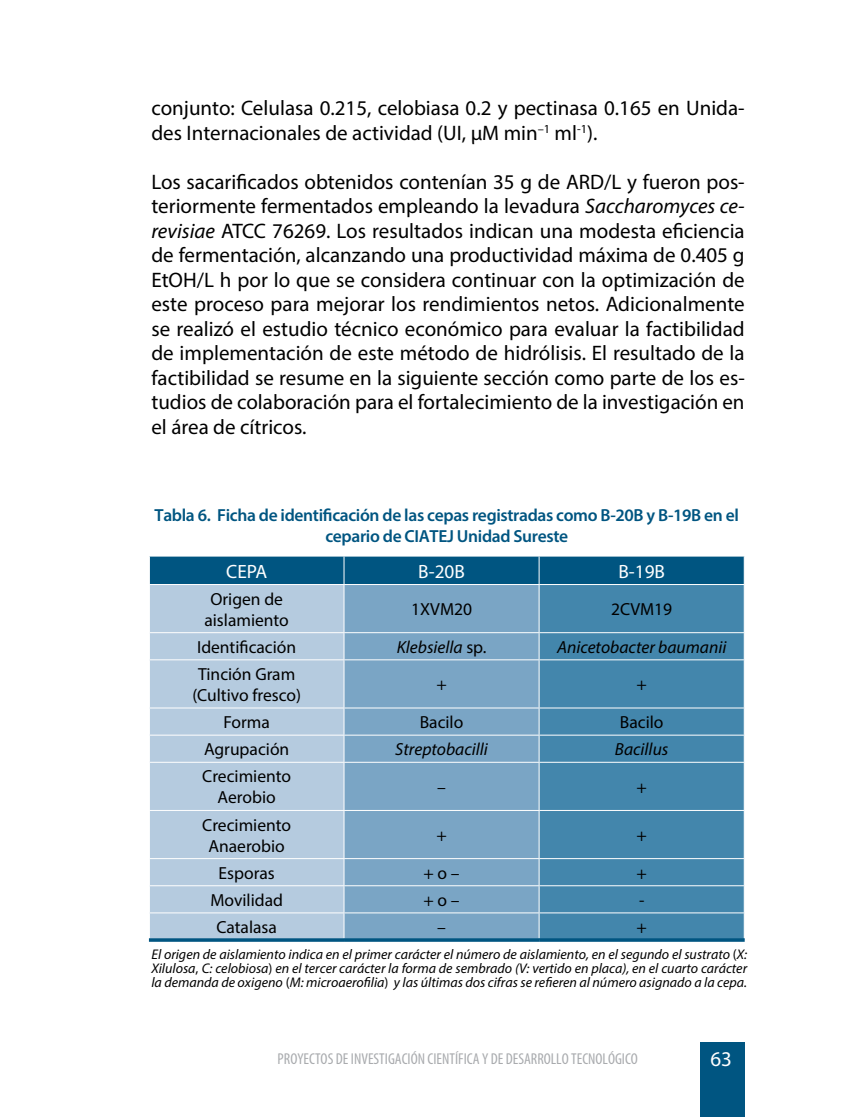
<style>
.page{position:relative;width:844px;height:1117px;background:#fff}
.page>*{position:absolute;margin:0;border:0;box-sizing:border-box;transform-origin:0 0}
.t1{font:21px/24.5px "Myriad Pro";color:#000}
.t2{font:21px "Myriad Pro";color:#fff}
.t3{font:19.25px "Myriad Pro";color:#fff}
.t4{font:17.5px/21px "Myriad Pro";color:#000;text-align:center}
.t5{font:600 17.5px/21px "Myriad Pro";letter-spacing:-.02em;color:#005581;text-align:center}
.t6{font:italic 17.5px "Myriad Pro";color:#000}
.t7{font:condensed 15.75px "Myriad Pro";color:#a9abae}
.t8{font:italic 14px/14px "Myriad Pro";color:#000;text-align:justify}
.s1{font-style:italic}
.s2{font-style:normal}
</style>
<div class="page">
<div style="left:699px;top:1042px;width:45px;height:74px;background:#005581"></div>
<div style="left:150px;top:585px;width:193px;height:353px;background:#b5cbdf"></div>
<div style="left:344px;top:585px;width:194px;height:353px;background:#7aa5c5"></div>
<svg style="left:539px;top:585px;width:204px;height:353px;background:#4f8db1"></svg>
<svg style="left:343px;top:633px;width:1px;height:26px"></svg>
<svg style="left:343px;top:708px;width:1px;height:53px"></svg>
<svg style="left:343px;top:859px;width:1px;height:79px"></svg>
<svg style="left:538px;top:633px;width:1px;height:26px"></svg>
<svg style="left:538px;top:708px;width:1px;height:53px"></svg>
<svg style="left:538px;top:859px;width:1px;height:79px"></svg>
<div style="left:149px;top:556px;width:595px;height:28px;background:#005581"></div>
<hr style="left:149px;top:632px;width:195px;height:1px;background:#fff">
<hr style="left:344px;top:632px;width:195px;height:1px;background:#fff">
<hr style="left:539px;top:632px;width:205px;height:1px;background:#fff">
<svg style="left:743px;top:633px;width:1px;height:26px"></svg>
<hr style="left:149px;top:659px;width:195px;height:1px;background:#fff">
<hr style="left:344px;top:659px;width:195px;height:1px;background:#fff">
<hr style="left:539px;top:659px;width:205px;height:1px;background:#fff">
<hr style="left:149px;top:707px;width:195px;height:1px;background:#fff">
<hr style="left:344px;top:707px;width:195px;height:1px;background:#fff">
<hr style="left:539px;top:707px;width:205px;height:1px;background:#fff">
<hr style="left:149px;top:734px;width:195px;height:1px;background:#fff">
<hr style="left:344px;top:734px;width:195px;height:1px;background:#fff">
<hr style="left:539px;top:734px;width:205px;height:1px;background:#fff">
<svg style="left:743px;top:708px;width:1px;height:53px"></svg>
<hr style="left:149px;top:761px;width:195px;height:1px;background:#fff">
<hr style="left:344px;top:761px;width:195px;height:1px;background:#fff">
<hr style="left:539px;top:761px;width:205px;height:1px;background:#fff">
<hr style="left:149px;top:809px;width:195px;height:1px;background:#fff">
<hr style="left:344px;top:809px;width:195px;height:1px;background:#fff">
<hr style="left:539px;top:809px;width:205px;height:1px;background:#fff">
<hr style="left:149px;top:858px;width:195px;height:1px;background:#fff">
<hr style="left:344px;top:858px;width:195px;height:1px;background:#fff">
<hr style="left:539px;top:858px;width:205px;height:1px;background:#fff">
<hr style="left:149px;top:885px;width:195px;height:1px;background:#fff">
<hr style="left:344px;top:885px;width:195px;height:1px;background:#fff">
<hr style="left:539px;top:885px;width:205px;height:1px;background:#fff">
<hr style="left:149px;top:912px;width:195px;height:1px;background:#fff">
<hr style="left:344px;top:912px;width:195px;height:1px;background:#fff">
<hr style="left:539px;top:912px;width:205px;height:1px;background:#fff">
<svg style="left:743px;top:858px;width:1px;height:80px"></svg>
<hr style="left:149px;top:938px;width:195px;height:3px;background:#005581">
<hr style="left:344px;top:938px;width:195px;height:3px;background:#005581">
<hr style="left:539px;top:938px;width:205px;height:3px;background:#005581">
<p class="t1" style="left:151px;top:95px;width:594px">conjunto: Celulasa 0.215, celobiasa 0.2 y pectinasa 0.165 en Unida&shy;des Internacionales de actividad (UI, µM min<sup>–1</sup> ml<sup>-1</sup>).</p>
<p class="t1" style="left:151px;top:169px;width:594px;text-align:justify">Los sacarificados obtenidos contenían 35 g de ARD/L y fueron pos&shy;teriormente fermentados empleando la levadura <span class="s1">Saccharomyces ce&shy;revisiae</span> ATCC 76269. Los resultados indican una modesta eficiencia de fermentación, alcanzando una productividad máxima de 0.405 g EtOH/L h por lo que se considera continuar con la optimización de este proceso para mejorar los rendimientos netos. Adicionalmente se realizó el estudio técnico económico para evaluar la factibilidad de implementación de este método de hidrólisis. El resultado de la factibilidad se resume en la siguiente sección como parte de los es&shy;tudios de colaboración para el fortalecimiento de la investigación en el área de cítricos.</p>
<p class="t5" style="left:154px;top:504px;width:586px">Tabla 6. Ficha de identificación de las cepas registradas como B-20B y B-19B en el cepario de CIATEJ Unidad Sureste</p>
<p class="t3" style="left:226px;top:559px;width:43px">CEPA</p>
<p class="t3" style="left:418px;top:559px;width:48px">B-20B</p>
<p class="t3" style="left:618px;top:559px;width:48px">B-19B</p>
<p class="t4" style="left:204px;top:588px;width:86px">Origen de aislamiento</p>
<p class="t4" style="left:411px;top:598px;width:62px">1XVM20</p>
<p class="t4" style="left:611px;top:598px;width:63px">2CVM19</p>
<p class="t4" style="left:197px;top:636px;width:101px">Identificación</p>
<p class="t6" style="left:396px;top:636px;width:91px">Klebsiella <span class="s2">sp.</span></p>
<p class="t6" style="left:557px;top:636px;width:171px">Anicetobacter baumanii</p>
<p class="t4" style="left:192px;top:663px;width:110px">Tinción Gram (Cultivo fresco)</p>
<p class="t4" style="left:436px;top:673px;width:12px">+</p>
<p class="t4" style="left:636px;top:673px;width:12px">+</p>
<p class="t4" style="left:223px;top:711px;width:48px">Forma</p>
<p class="t4" style="left:419px;top:711px;width:45px">Bacilo</p>
<p class="t4" style="left:619px;top:711px;width:45px">Bacilo</p>
<p class="t4" style="left:204px;top:738px;width:87px">Agrupación</p>
<p class="t6" style="left:395px;top:738px;width:94px">Streptobacilli</p>
<p class="t6" style="left:614px;top:738px;width:55px">Bacillus</p>
<p class="t4" style="left:202px;top:765px;width:90px">Crecimiento<br>Aerobio</p>
<p class="t4" style="left:437px;top:776px;width:10px">–</p>
<p class="t4" style="left:636px;top:776px;width:12px">+</p>
<p class="t4" style="left:202px;top:813px;width:90px">Crecimiento<br>Anaerobio</p>
<p class="t4" style="left:436px;top:824px;width:12px">+</p>
<p class="t4" style="left:636px;top:824px;width:12px">+</p>
<p class="t4" style="left:218px;top:861px;width:58px">Esporas</p>
<p class="t4" style="left:423px;top:861px;width:38px">+ o –</p>
<p class="t4" style="left:636px;top:861px;width:12px">+</p>
<p class="t4" style="left:210px;top:889px;width:74px">Movilidad</p>
<p class="t4" style="left:423px;top:889px;width:38px">+ o –</p>
<p class="t4" style="left:639px;top:889px;width:7px">-</p>
<p class="t4" style="left:216px;top:916px;width:62px">Catalasa</p>
<p class="t4" style="left:437px;top:916px;width:10px">–</p>
<p class="t4" style="left:636px;top:916px;width:12px">+</p>
<p class="t8" style="left:151px;top:946px;width:597px">El origen de aislamiento indica en el primer carácter el número de aislamiento, en el segundo el sustrato <span class="s2">(</span>X:<br>Xilulosa<span class="s2">,</span> C: celobiosa<span class="s2">)</span> en el tercer carácter la forma de sembrado (V: vertido en placa), en el cuarto carácter la demanda de oxigeno <span class="s2">(</span>M: microaerofilia<span class="s2">)</span> y las últimas dos cifras se refieren al número asignado a la cepa.</p>
<p class="t7" style="left:277px;top:1049px;width:362px">PROYECTOS DE INVESTIGACIÓN CIENTÍFICA Y DE DESARROLLO TECNOLÓGICO</p>
<p class="t2" style="left:710px;top:1045px;width:23px">63</p>
</div>
